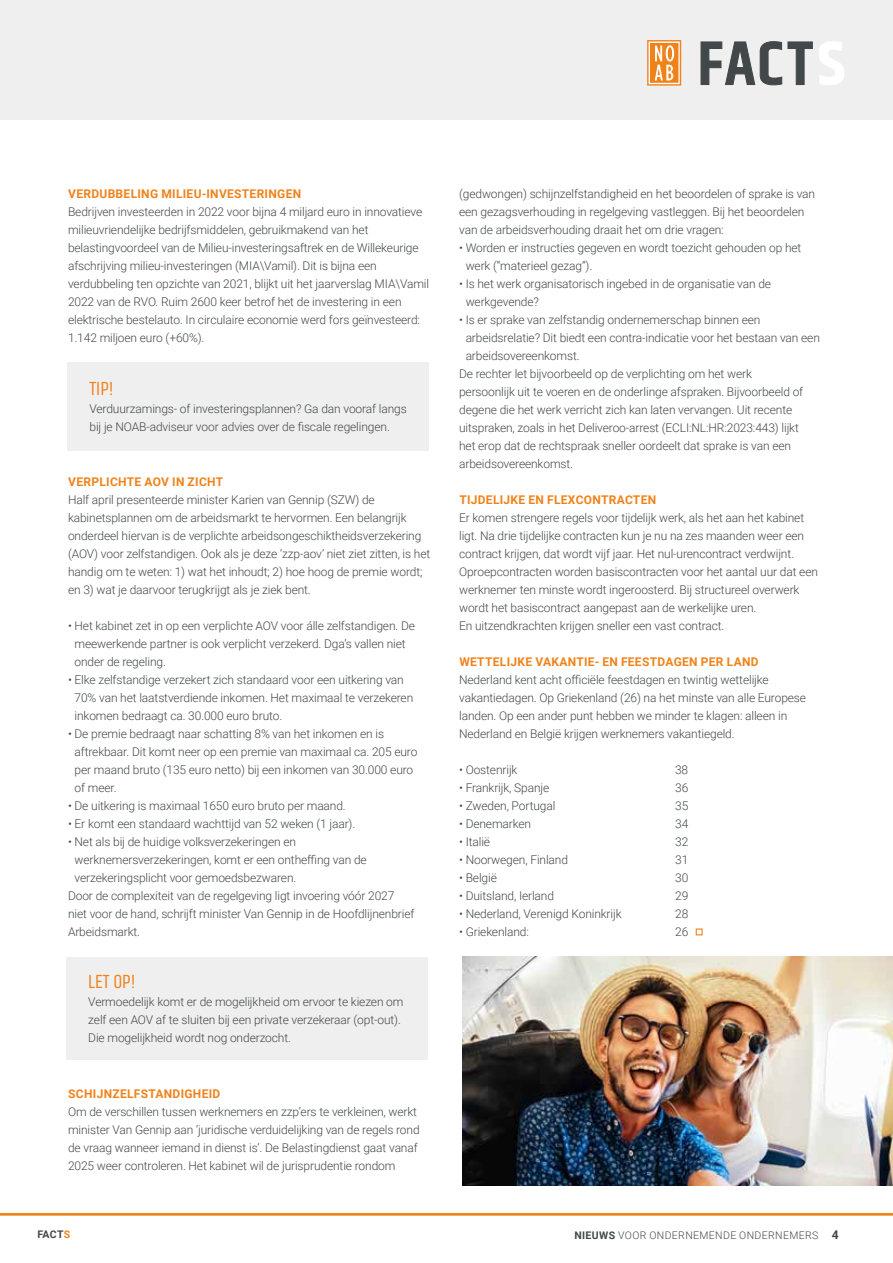
<style>
.page{position:relative;width:893px;height:1263px;background:#fff}
.page>*{position:absolute;margin:0;border:0;box-sizing:border-box;transform-origin:0 0}
.t1{font:19.5px "Khand";color:#f0821a}
.t2{font:300 12px/18px "Roboto";letter-spacing:-.01em;color:#424849}
.t3{font:700 12px "Roboto";letter-spacing:.025em;color:#f0821a}
.t4{font:300 10.5px "Roboto";letter-spacing:.035em;color:#424849}
.t5{font:700 10.5px "Roboto";letter-spacing:.025em;color:#424849}
.s1{color:#f0821a}
.s2{font-weight:700}
.s3{font-weight:700;font-size:12px}
</style>
<div class="page">
<hr style="left:0;top:1213px;width:893px;height:3px;background:#f0821a">
<div style="left:0;top:0;width:893px;height:120px;background:#efefef"></div>
<svg style="left:647px;top:40px;width:34px;height:46px"></svg>
<svg style="left:700px;top:41px;width:144px;height:45px"></svg>
<div style="left:68px;top:362px;width:361px;height:89px;background:#efefef"></div>
<div style="left:66px;top:957px;width:362px;height:103px;background:#efefef"></div>
<svg style="left:695px;top:928px;width:8px;height:8px"></svg>
<img style="left:463px;top:956px;width:430px;height:229px">
<p class="t3" style="left:68px;top:189px;width:234px">VERDUBBELING MILIEU-INVESTERINGEN</p>
<p class="t2" style="left:68px;top:204px;width:363px">Bedrijven investeerden in 2022 voor bijna 4 miljard euro in innovatieve milieuvriendelijke bedrijfsmiddelen, gebruikmakend van het belastingvoordeel van de Milieu-investeringsaftrek en de Willekeurige afschrijving milieu-investeringen (MIA\Vamil). Dit is bijna een verdubbeling ten opzichte van 2021, blijkt uit het jaarverslag MIA\Vamil 2022 van de RVO. Ruim 2600 keer betrof het de investering in een elektrische bestelauto. In circulaire economie werd fors geïnvesteerd:<br>1.142 miljoen euro (+60%).</p>
<h1 class="t1" style="left:89px;top:381px;width:26px">TIP!</h1>
<p class="t2" style="left:89px;top:400px;width:319px">Verduurzamings- of investeringsplannen? Ga dan vooraf langs bij je NOAB-adviseur voor advies over de fiscale regelingen.</p>
<p class="t3" style="left:68px;top:477px;width:156px">VERPLICHTE AOV IN ZICHT</p>
<p class="t2" style="left:68px;top:492px;width:364px">Half april presenteerde minister Karien van Gennip (SZW) de kabinetsplannen om de arbeidsmarkt te hervormen. Een belangrijk onderdeel hiervan is de verplichte arbeidsongeschiktheidsverzekering (AOV) voor zelfstandigen. Ook als je deze ‘zzp-aov’ niet ziet zitten, is het handig om te weten: 1) wat het inhoudt; 2) hoe hoog de premie wordt; en 3) wat je daarvoor terugkrijgt als je ziek bent.</p>
<p class="t2" style="left:75px;top:618px;width:342px;text-indent:-7px">• Het kabinet zet in op een verplichte AOV voor álle zelfstandigen. De meewerkende partner is ook verplicht verzekerd. Dga’s vallen niet onder de regeling.</p>
<p class="t2" style="left:75px;top:672px;width:340px;text-indent:-7px">• Elke zelfstandige verzekert zich standaard voor een uitkering van<br>70% van het laatstverdiende inkomen. Het maximaal te verzekeren inkomen bedraagt ca. 30.000 euro bruto.</p>
<p class="t2" style="left:75px;top:726px;width:344px;text-indent:-7px">• De premie bedraagt naar schatting 8% van het inkomen en is aftrekbaar. Dit komt neer op een premie van maximaal ca. 205 euro per maand bruto (135 euro netto) bij een inkomen van 30.000 euro of meer.</p>
<p class="t2" style="left:68px;top:798px;width:279px">• De uitkering is maximaal 1650 euro bruto per maand.</p>
<p class="t2" style="left:68px;top:816px;width:289px">• Er komt een standaard wachttijd van 52 weken (1 jaar).</p>
<p class="t2" style="left:68px;top:834px;width:230px">• Net als bij de huidige volksverzekeringen en</p>
<p class="t2" style="left:75px;top:850px;width:294px">werknemersverzekeringen, komt er een ontheffing van de</p>
<p class="t2" style="left:75px;top:870px;width:223px">verzekeringsplicht voor gemoedsbezwaren.</p>
<p class="t2" style="left:68px;top:888px;width:328px">Door de complexiteit van de regelgeving ligt invoering vóór 2027</p>
<p class="t2" style="left:68px;top:906px;width:348px">niet voor de hand, schrijft minister Van Gennip in de Hoofdlijnenbrief</p>
<p class="t2" style="left:68px;top:924px;width:74px">Arbeidsmarkt.</p>
<h1 class="t1" style="left:88px;top:974px;width:49px">LET OP!</h1>
<p class="t2" style="left:88px;top:994px;width:317px">Vermoedelijk komt er de mogelijkheid om ervoor te kiezen om zelf een AOV af te sluiten bij een private verzekeraar (opt-out).<br>Die mogelijkheid wordt nog onderzocht.</p>
<p class="t3" style="left:68px;top:1089px;width:154px">SCHIJNZELFSTANDIGHEID</p>
<p class="t2" style="left:68px;top:1102px;width:353px">Om de verschillen tussen werknemers en zzp’ers te verkleinen, werkt minister Van Gennip aan ‘juridische verduidelijking van de regels rond de vraag wanneer iemand in dienst is’. De Belastingdienst gaat vanaf 2025 weer controleren. Het kabinet wil de jurisprudentie rondom</p>
<p class="t2" style="left:459px;top:186px;width:358px">(gedwongen) schijnzelfstandigheid en het beoordelen of sprake is van een gezagsverhouding in regelgeving vastleggen. Bij het beoordelen van de arbeidsverhouding draait het om drie vragen:</p>
<p class="t2" style="left:466px;top:240px;width:337px;text-indent:-7px">• Worden er instructies gegeven en wordt toezicht gehouden op het werk (“materieel gezag”).</p>
<p class="t2" style="left:466px;top:276px;width:307px;text-indent:-7px">• Is het werk organisatorisch ingebed in de organisatie van de werkgevende?</p>
<p class="t2" style="left:459px;top:312px;width:303px">• Is er sprake van zelfstandig ondernemerschap binnen een</p>
<p class="t2" style="left:466px;top:330px;width:356px">arbeidsrelatie? Dit biedt een contra-indicatie voor het bestaan van een</p>
<p class="t2" style="left:466px;top:348px;width:115px">arbeidsovereenkomst.</p>
<p class="t2" style="left:459px;top:366px;width:294px">De rechter let bijvoorbeeld op de verplichting om het werk</p>
<p class="t2" style="left:459px;top:384px;width:346px">persoonlijk uit te voeren en de onderlinge afspraken. Bijvoorbeeld of</p>
<p class="t2" style="left:459px;top:402px;width:335px">degene die het werk verricht zich kan laten vervangen. Uit recente</p>
<p class="t2" style="left:459px;top:420px;width:341px">uitspraken, zoals in het Deliveroo-arrest (ECLI:NL:HR:2023:443) lijkt</p>
<p class="t2" style="left:459px;top:438px;width:334px">het erop dat de rechtspraak sneller oordeelt dat sprake is van een</p>
<p class="t2" style="left:459px;top:456px;width:115px">arbeidsovereenkomst.</p>
<p class="t3" style="left:459px;top:495px;width:198px">TIJDELIJKE EN FLEXCONTRACTEN</p>
<p class="t2" style="left:459px;top:510px;width:360px">Er komen strengere regels voor tijdelijk werk, als het aan het kabinet ligt. Na drie tijdelijke contracten kun je nu na zes maanden weer een contract krijgen, dat wordt vijf jaar. Het nul-urencontract verdwijnt.<br>Oproepcontracten worden basiscontracten voor het aantal uur dat een werknemer ten minste wordt ingeroosterd. Bij structureel overwerk wordt het basiscontract aangepast aan de werkelijke uren.<br>En uitzendkrachten krijgen sneller een vast contract.</p>
<p class="t3" style="left:459px;top:657px;width:301px">WETTELIJKE VAKANTIE- EN FEESTDAGEN PER LAND</p>
<p class="t2" style="left:459px;top:670px;width:348px">Nederland kent acht officiële feestdagen en twintig wettelijke vakantiedagen. Op Griekenland (26) na het minste van alle Europese landen. Op een ander punt hebben we minder te klagen: alleen in Nederland en België krijgen werknemers vakantiegeld.</p>
<p class="t2" style="left:459px;top:762px;width:60px">• Oostenrijk</p>
<p class="t2" style="left:675px;top:762px;width:15px">38</p>
<p class="t2" style="left:459px;top:780px;width:92px">• Frankrijk, Spanje</p>
<p class="t2" style="left:675px;top:780px;width:15px">36</p>
<p class="t2" style="left:459px;top:798px;width:98px">• Zweden, Portugal</p>
<p class="t2" style="left:675px;top:798px;width:15px">35</p>
<p class="t2" style="left:459px;top:816px;width:73px">• Denemarken</p>
<p class="t2" style="left:675px;top:816px;width:15px">34</p>
<p class="t2" style="left:459px;top:834px;width:33px">• Italië</p>
<p class="t2" style="left:675px;top:834px;width:15px">32</p>
<p class="t2" style="left:459px;top:852px;width:110px">• Noorwegen, Finland</p>
<p class="t2" style="left:675px;top:852px;width:15px">31</p>
<p class="t2" style="left:459px;top:870px;width:39px">• België</p>
<p class="t2" style="left:675px;top:870px;width:15px">30</p>
<p class="t2" style="left:459px;top:888px;width:96px">• Duitsland, Ierland</p>
<p class="t2" style="left:675px;top:888px;width:15px">29</p>
<p class="t2" style="left:459px;top:906px;width:164px">• Nederland, Verenigd Koninkrijk</p>
<p class="t2" style="left:675px;top:906px;width:15px">28</p>
<p class="t2" style="left:459px;top:924px;width:71px">• Griekenland:</p>
<p class="t2" style="left:675px;top:924px;width:15px">26</p>
<p class="t5" style="left:37px;top:1230px;width:34px">FACT<span class="s1">S</span></p>
<p class="t4" style="left:574px;top:1230px;width:266px"><span class="s2">NIEUWS</span> VOOR ONDERNEMENDE ONDERNEMERS <span class="s3">4</span></p>
</div>
